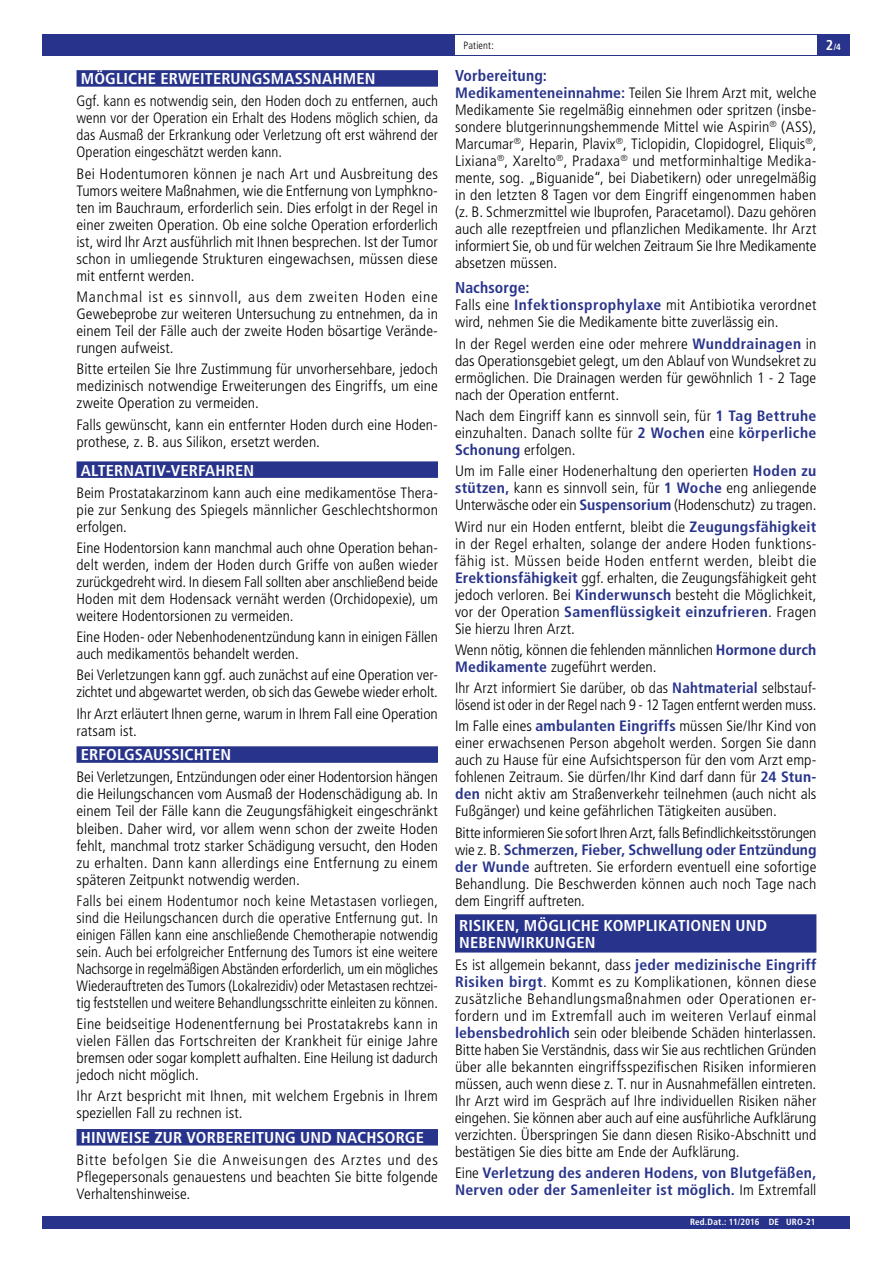
<style>
.page{position:relative;width:893px;height:1263px;background:#fff}
.page>*{position:absolute;margin:0;border:0;box-sizing:border-box;transform-origin:0 0}
.t1{font:700 condensed 15.75px/17px "Frutiger LT Pro";letter-spacing:.005em;color:#fff;scale:1.05 1}
.t2{font:700 condensed 15.75px "Frutiger LT Pro";letter-spacing:.005em;color:#28348b}
.t3{font:300 condensed 15px/17px "Frutiger LT Pro";color:#000;text-align:justify;scale:1.05 1}
.t4{font:300 condensed 15px/17px "Frutiger LT Pro";color:#000;text-align:justify}
.t5{font:300 condensed 15px/17px "Frutiger LT Pro";color:#000;scale:1.04 1}
.t6{font:700 condensed 15px/17px "Frutiger LT Pro";letter-spacing:.01em;color:#28348b;scale:1.05 1}
.t7{font:300 condensed 10.5px "Frutiger LT Pro";letter-spacing:.015em;color:#000}
.t8{font:700 condensed 9px "Frutiger LT Pro";letter-spacing:.02em;color:#fff}
.s1{font-size:14.25px}
.s2{font-weight:700;color:#28348b}
.s3{font-weight:300;color:#000}
</style>
<div class="page">
<div style="left:43px;top:1216px;width:807px;height:13px;background:#28348b"></div>
<div style="left:43px;top:34px;width:807px;height:21px;background:#28348b"></div>
<div style="left:455px;top:35px;width:361px;height:19px;background:#fff"></div>
<div style="left:77px;top:70px;width:361px;height:17px;background:#28348b"></div>
<div style="left:77px;top:461px;width:361px;height:17px;background:#28348b"></div>
<div style="left:77px;top:746px;width:361px;height:17px;background:#28348b"></div>
<div style="left:77px;top:1129px;width:361px;height:16px;background:#28348b"></div>
<div style="left:455px;top:914px;width:361px;height:38px;background:#28348b"></div>
<p class="t1" style="left:81px;top:70px;width:282px">MÖGLICHE ERWEITERUNGSMASSNAHMEN</p>
<p class="t4" style="left:77px;top:93px;width:363px">Ggf. kann es notwendig sein, den Hoden doch zu entfernen, auch wenn vor der Operation ein Erhalt des Hodens möglich schien, da das Ausmaß der Erkrankung oder Verletzung oft erst während der Operation eingeschätzt werden kann.</p>
<p class="t3" style="left:77px;top:165px;width:346px">Bei Hodentumoren können je nach Art und Ausbreitung des Tumors weitere Maßnahmen, wie die Entfernung von Lymphkno&shy;ten im Bauchraum, erforderlich sein. Dies erfolgt in der Regel in einer zweiten Operation. Ob eine solche Operation erforderlich ist, wird Ihr Arzt ausführlich mit Ihnen besprechen. Ist der Tumor schon in umliegende Strukturen eingewachsen, müssen diese mit entfernt werden.</p>
<p class="t3" style="left:77px;top:288px;width:346px">Manchmal ist es sinnvoll, aus dem zweiten Hoden eine Gewebeprobe zur weiteren Untersuchung zu entnehmen, da in einem Teil der Fälle auch der zweite Hoden bösartige Verände&shy;rungen aufweist.</p>
<p class="t3" style="left:77px;top:361px;width:346px">Bitte erteilen Sie Ihre Zustimmung für unvorhersehbare, jedoch medizinisch notwendige Erweiterungen des Eingriffs, um eine zweite Operation zu vermeiden.</p>
<p class="t3" style="left:77px;top:416px;width:346px">Falls gewünscht, kann ein entfernter Hoden durch eine Hoden&shy;prothese, z. B. aus Silikon, ersetzt werden.</p>
<p class="t1" style="left:81px;top:462px;width:167px">ALTERNATIV-VERFAHREN</p>
<p class="t4" style="left:77px;top:484px;width:363px">Beim Prostatakarzinom kann auch eine medikamentöse Thera&shy;pie zur Senkung des Spiegels männlicher Geschlechtshormon erfolgen.</p>
<p class="t4" style="left:77px;top:539px;width:363px">Eine Hodentorsion kann manchmal auch ohne Operation behan&shy;delt werden, indem der Hoden durch Griffe von außen wieder zurückgedreht wird. In diesem Fall sollten aber anschließend beide Hoden mit dem Hodensack vernäht werden (Orchidopexie), um weitere Hodentorsionen zu vermeiden.</p>
<p class="t4" style="left:77px;top:629px;width:363px">Eine Hoden- oder Nebenhodenentzündung kann in einigen Fällen auch medikamentös behandelt werden.</p>
<p class="t4" style="left:77px;top:667px;width:363px">Bei Verletzungen kann ggf. auch zunächst auf eine Operation ver&shy;zichtet und abgewartet werden, ob sich das Gewebe wieder erholt.</p>
<p class="t3" style="left:77px;top:705px;width:346px">Ihr Arzt erläutert Ihnen gerne, warum in Ihrem Fall eine Operation ratsam ist.</p>
<p class="t1" style="left:81px;top:746px;width:145px">ERFOLGSAUSSICHTEN</p>
<p class="t3" style="left:77px;top:769px;width:346px">Bei Verletzungen, Entzündungen oder einer Hodentorsion hängen die Heilungschancen vom Ausmaß der Hodenschädigung ab. In einem Teil der Fälle kann die Zeugungsfähigkeit eingeschränkt bleiben. Daher wird, vor allem wenn schon der zweite Hoden fehlt, manchmal trotz starker Schädigung versucht, den Hoden zu erhalten. Dann kann allerdings eine Entfernung zu einem späteren Zeitpunkt notwendig werden.</p>
<p class="t4" style="left:77px;top:892px;width:363px">Falls bei einem Hodentumor noch keine Metastasen vorliegen, sind die Heilungschancen durch die operative Entfernung gut. In einigen Fällen kann eine anschließende Chemotherapie notwendig sein. Auch bei erfolgreicher Entfernung des Tumors ist eine weitere Nachsorge in regelmäßigen Abständen erforderlich, um ein mögliches Wiederauftreten des Tumors (Lokalrezidiv) oder Metastasen rechtzei&shy;tig feststellen und weitere Behandlungsschritte einleiten zu können.</p>
<p class="t3" style="left:77px;top:1015px;width:346px">Eine beidseitige Hodenentfernung bei Prostatakrebs kann in vielen Fällen das Fortschreiten der Krankheit für einige Jahre bremsen oder sogar komplett aufhalten. Eine Heilung ist dadurch jedoch nicht möglich.</p>
<p class="t3" style="left:77px;top:1088px;width:346px">Ihr Arzt bespricht mit Ihnen, mit welchem Ergebnis in Ihrem speziellen Fall zu rechnen ist.</p>
<p class="t1" style="left:81px;top:1129px;width:328px">HINWEISE ZUR VORBEREITUNG UND NACHSORGE</p>
<p class="t3" style="left:77px;top:1152px;width:346px">Bitte befolgen Sie die Anweisungen des Arztes und des Pflegepersonals genauestens und beachten Sie bitte folgende Verhaltenshinweise.</p>
<p class="t7" style="left:463px;top:39px;width:32px">Patient:</p>
<p class="t8" style="left:826px;top:42px;width:16px"><span class="s1">2</span>/4</p>
<p class="t2" style="left:455px;top:66px;width:93px">Vorbereitung:</p>
<p class="t3" style="left:455px;top:84px;width:346px"><span class="s2">Medikamenteneinnahme:</span> Teilen Sie Ihrem Arzt mit, welche Medikamente Sie regelmäßig einnehmen oder spritzen (insbe&shy;sondere blutgerinnungshemmende Mittel wie Aspirin<sup>®</sup> (ASS), Marcumar<sup>®</sup>, Heparin, Plavix<sup>®</sup>, Ticlopidin, Clopidogrel, Eliquis<sup>®</sup>, Lixiana<sup>®</sup>, Xarelto<sup>®</sup>, Pradaxa<sup>®</sup> und metforminhaltige Medika&shy;mente, sog. „Biguanide“, bei Diabetikern) oder unregelmäßig in den letzten 8 Tagen vor dem Eingriff eingenommen haben (z. B. Schmerzmittel wie Ibuprofen, Paracetamol). Dazu gehören auch alle rezeptfreien und pflanzlichen Medikamente. Ihr Arzt informiert Sie, ob und für welchen Zeitraum Sie Ihre Medikamente absetzen müssen.</p>
<p class="t2" style="left:455px;top:279px;width:76px">Nachsorge:</p>
<p class="t5" style="left:455px;top:297px;width:349px">Falls eine <span class="s2">Infektionsprophylaxe</span> mit Antibiotika verordnet wird, nehmen Sie die Medikamente bitte zuverlässig ein.</p>
<p class="t3" style="left:455px;top:335px;width:346px">In der Regel werden eine oder mehrere <span class="s2">Wunddrainagen</span> in das Operationsgebiet gelegt, um den Ablauf von Wundsekret zu ermöglichen. Die Drainagen werden für gewöhnlich 1 - 2 Tage nach der Operation entfernt.</p>
<p class="t3" style="left:455px;top:407px;width:346px">Nach dem Eingriff kann es sinnvoll sein, für <span class="s2">1 Tag Bettruhe </span>einzuhalten. Danach sollte für <span class="s2">2 Wochen</span> eine <span class="s2">körperliche Schonung</span> erfolgen.</p>
<p class="t3" style="left:455px;top:463px;width:346px">Um im Falle einer Hodenerhaltung den operierten <span class="s2">Hoden zu stützen,</span> kann es sinnvoll sein, für <span class="s2">1 Woche</span> eng anliegende Unterwäsche oder ein <span class="s2">Suspensorium</span> (Hodenschutz) zu tragen.</p>
<p class="t3" style="left:455px;top:518px;width:346px">Wird nur ein Hoden entfernt, bleibt die <span class="s2">Zeugungsfähigkeit </span>in der Regel erhalten, solange der andere Hoden funktions&shy;fähig ist. Müssen beide Hoden entfernt werden, bleibt die <span class="s2">Erektionsfähigkeit</span> ggf. erhalten, die Zeugungsfähigkeit geht jedoch verloren. Bei <span class="s2">Kinderwunsch</span> besteht die Möglichkeit, vor der Operation <span class="s2">Samenflüssigkeit einzufrieren</span>. Fragen Sie hierzu Ihren Arzt.</p>
<p class="t3" style="left:455px;top:641px;width:346px">Wenn nötig, können die fehlenden männlichen <span class="s2">Hormone durch<br>Medikamente</span> zugeführt werden.</p>
<p class="t4" style="left:455px;top:680px;width:363px">Ihr Arzt informiert Sie darüber, ob das <span class="s2">Nahtmaterial</span> selbstauf&shy;lösend ist oder in der Regel nach 9 - 12 Tagen entfernt werden muss.</p>
<p class="t3" style="left:455px;top:718px;width:346px">Im Falle eines <span class="s2">ambulanten Eingriffs</span> müssen Sie/Ihr Kind von einer erwachsenen Person abgeholt werden. Sorgen Sie dann auch zu Hause für eine Aufsichtsperson für den vom Arzt emp&shy;fohlenen Zeitraum. Sie dürfen/Ihr Kind darf dann für <span class="s2">24 Stun&shy;den</span> nicht aktiv am Straßenverkehr teilnehmen (auch nicht als Fußgänger) und keine gefährlichen Tätigkeiten ausüben.</p>
<p class="t3" style="left:455px;top:824px;width:346px">Bitte informieren Sie sofort Ihren Arzt, falls Befindlichkeitsstörungen wie z. B. <span class="s2">Schmerzen, Fieber, Schwellung oder Entzündung der Wunde</span> auftreten. Sie erfordern eventuell eine sofortige Behandlung. Die Beschwerden können auch noch Tage nach dem Eingriff auftreten.</p>
<p class="t1" style="left:459px;top:917px;width:295px">RISIKEN, MÖGLICHE KOMPLIKATIONEN UND<br>NEBENWIRKUNGEN</p>
<p class="t3" style="left:455px;top:956px;width:346px">Es ist allgemein bekannt, dass <span class="s2">jeder medizinische Eingriff Risiken birgt</span>. Kommt es zu Komplikationen, können diese zusätzliche Behandlungsmaßnahmen oder Operationen er&shy;fordern und im Extremfall auch im weiteren Verlauf einmal <span class="s2">lebensbedrohlich</span> sein oder bleibende Schäden hinterlassen.<br>Bitte haben Sie Verständnis, dass wir Sie aus rechtlichen Gründen über alle bekannten eingriffsspezifischen Risiken informieren müssen, auch wenn diese z. T. nur in Ausnahmefällen eintreten.<br>Ihr Arzt wird im Gespräch auf Ihre individuellen Risiken näher eingehen. Sie können aber auch auf eine ausführliche Aufklärung verzichten. Überspringen Sie dann diesen Risiko-Abschnitt und bestätigen Sie dies bitte am Ende der Aufklärung.</p>
<p class="t6" style="left:455px;top:1164px;width:346px"><span class="s3">Eine</span> Verletzung des anderen Hodens, von Blutgefäßen,<br>Nerven oder der Samenleiter ist möglich. <span class="s3">Im Extremfall</span></p>
<p class="t8" style="left:690px;top:1216px;width:127px">Red.Dat.: 11/2016 DE URO-21</p>
</div>
